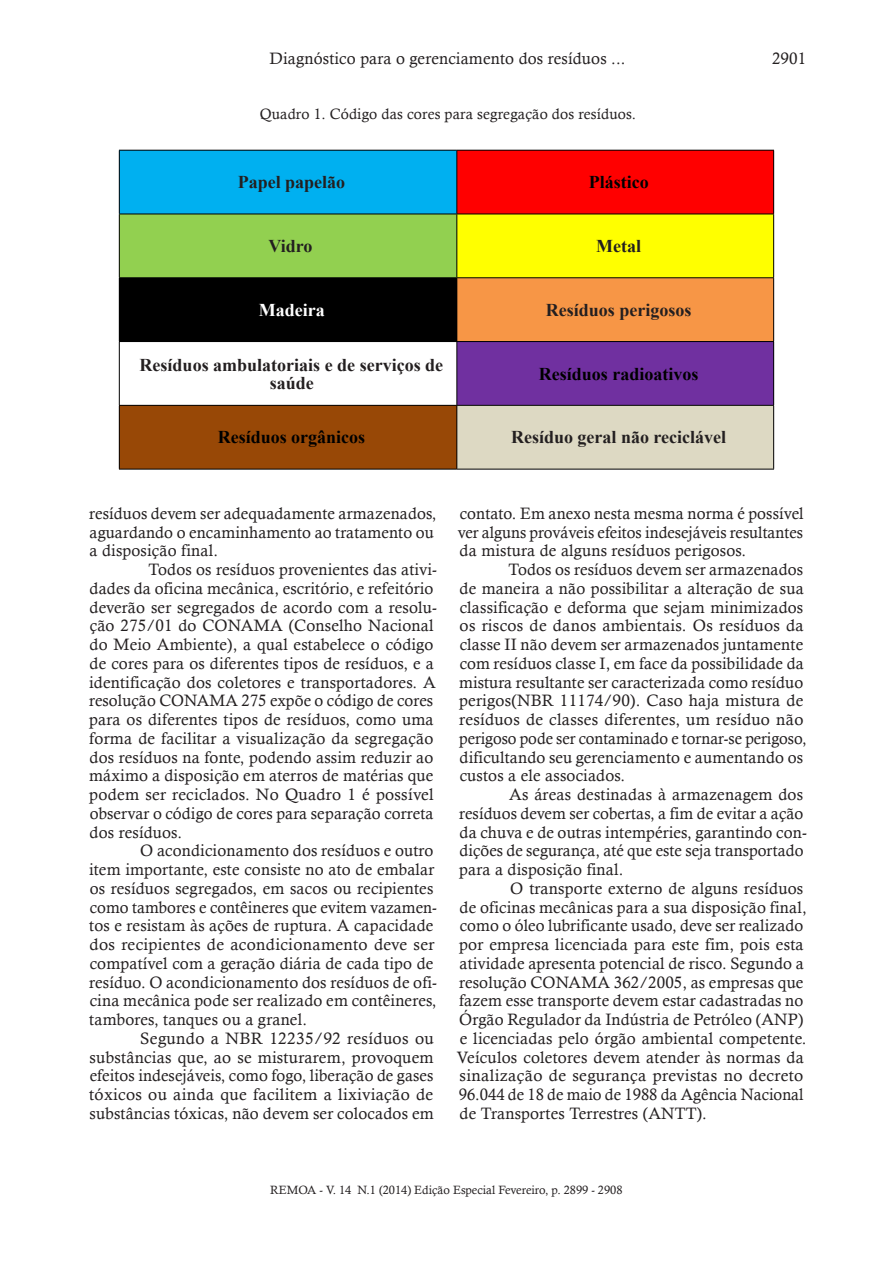
<style>
.page{position:relative;width:893px;height:1263px;background:#fff}
.page>*{position:absolute;margin:0;border:0;box-sizing:border-box;transform-origin:0 0}
.t1{font:700 18px/18px "Times New Roman";color:#231f20;text-align:center}
.t2{font:700 18px "Times New Roman";color:#000}
.t3{font:700 18px "Times New Roman";color:#fff}
.texto_Corrido{font:16.5px/18.8px "Calisto";letter-spacing:.01em;color:#231f20}
.Pag_direita_autores{font:16.5px "Calisto";color:#231f20}
.Tabelas{font:15px "Calisto";letter-spacing:.01em;color:#231f20}
.t4{font:12px "Calisto";color:#231f20}
</style>
<div class="page">
<div style="left:119px;top:150px;width:338px;height:64px;background:#00b0f0"></div>
<div style="left:457px;top:150px;width:317px;height:64px;background:#f00"></div>
<div style="left:119px;top:214px;width:338px;height:64px;background:#92d050"></div>
<div style="left:457px;top:214px;width:317px;height:64px;background:#ff0"></div>
<div style="left:119px;top:278px;width:338px;height:64px;background:#000"></div>
<div style="left:457px;top:278px;width:317px;height:64px;background:#f79646"></div>
<div style="left:457px;top:342px;width:317px;height:63px;background:#7030a0"></div>
<div style="left:119px;top:405px;width:338px;height:64px;background:#984806"></div>
<div style="left:457px;top:405px;width:317px;height:64px;background:#ddd9c3"></div>
<hr style="left:119px;top:150px;width:338px;height:1px;background:#000001">
<hr style="left:457px;top:150px;width:317px;height:1px;background:#000001">
<hr style="left:119px;top:214px;width:338px;height:1px;background:#000001">
<hr style="left:457px;top:214px;width:317px;height:1px;background:#000001">
<hr style="left:119px;top:277px;width:338px;height:1px;background:#000001">
<hr style="left:457px;top:277px;width:317px;height:1px;background:#000001">
<hr style="left:457px;top:341px;width:317px;height:1px;background:#000001">
<hr style="left:119px;top:405px;width:338px;height:1px;background:#000001">
<hr style="left:457px;top:405px;width:317px;height:1px;background:#000001">
<hr style="left:119px;top:469px;width:338px;height:1px;background:#000001">
<hr style="left:457px;top:469px;width:317px;height:1px;background:#000001">
<hr style="left:119px;top:151px;width:1px;height:63px;background:#000001">
<hr style="left:119px;top:214px;width:1px;height:63px;background:#000001">
<hr style="left:119px;top:342px;width:1px;height:63px;background:#000001">
<hr style="left:119px;top:406px;width:1px;height:63px;background:#000001">
<hr style="left:456px;top:151px;width:1px;height:63px;background:#000001">
<hr style="left:773px;top:151px;width:1px;height:63px;background:#000001">
<hr style="left:456px;top:214px;width:1px;height:63px;background:#000001">
<hr style="left:773px;top:214px;width:1px;height:63px;background:#000001">
<hr style="left:773px;top:278px;width:1px;height:63px;background:#000001">
<hr style="left:456px;top:342px;width:1px;height:63px;background:#000001">
<hr style="left:773px;top:342px;width:1px;height:63px;background:#000001">
<hr style="left:456px;top:406px;width:1px;height:63px;background:#000001">
<hr style="left:773px;top:406px;width:1px;height:63px;background:#000001">
<p class="texto_Corrido" style="left:270px;top:49px;width:357px">Diagnóstico para o gerenciamento dos resíduos ...</p>
<p class="Pag_direita_autores" style="left:772px;top:49px;width:36px">2901</p>
<p class="Tabelas" style="left:260px;top:105px;width:378px">Quadro 1. Código das cores para segregação dos resíduos.</p>
<p class="t1" style="left:238px;top:172px;width:109px">Papel papelão</p>
<p class="t2" style="left:589px;top:169px;width:61px">Plástico</p>
<p class="t1" style="left:268px;top:236px;width:46px">Vidro</p>
<p class="t1" style="left:596px;top:236px;width:46px">Metal</p>
<p class="t3" style="left:259px;top:297px;width:67px">Madeira</p>
<p class="t1" style="left:546px;top:300px;width:147px">Resíduos perigosos</p>
<p class="t1" style="left:140px;top:355px;width:305px">Resíduos ambulatoriais e de serviços de saúde</p>
<p class="t2" style="left:539px;top:360px;width:161px">Resíduos radioativos</p>
<p class="t2" style="left:218px;top:424px;width:149px">Resíduos orgânicos</p>
<p class="t1" style="left:511px;top:428px;width:217px">Resíduo geral não reciclável</p>
<p class="texto_Corrido" style="left:89px;top:504px;width:349px">resíduos devem ser adequadamente armazenados, aguardando o encaminhamento ao tratamento ou a disposição final.</p>
<p class="texto_Corrido" style="left:89px;top:560px;width:350px;text-indent:60px">Todos os resíduos provenientes das ativi&shy;dades da oficina mecânica, escritório, e refeitório deverão ser segregados de acordo com a resolu&shy;ção 275/01 do CONAMA (Conselho Nacional do Meio Ambiente), a qual estabelece o código de cores para os diferentes tipos de resíduos, e a identificação dos coletores e transportadores. A resolução CONAMA 275 expõe o código de cores para os diferentes tipos de resíduos, como uma forma de facilitar a visualização da segregação dos resíduos na fonte, podendo assim reduzir ao máximo a disposição em aterros de matérias que podem ser reciclados. No Quadro 1 é possível observar o código de cores para separação correta dos resíduos.</p>
<p class="texto_Corrido" style="left:89px;top:841px;width:350px;text-indent:51px">O acondicionamento dos resíduos e outro item importante, este consiste no ato de embalar os resíduos segregados, em sacos ou recipientes como tambores e contêineres que evitem vazamen&shy;tos e resistam às ações de ruptura. A capacidade dos recipientes de acondicionamento deve ser compatível com a geração diária de cada tipo de resíduo. O acondicionamento dos resíduos de ofi&shy;cina mecânica pode ser realizado em contêineres, tambores, tanques ou a granel.</p>
<p class="texto_Corrido" style="left:89px;top:1029px;width:346px;text-align:justify;text-indent:51px">Segundo a NBR 12235/92 resíduos ou substâncias que, ao se misturarem, provoquem efeitos indesejáveis, como fogo, liberação de gases tóxicos ou ainda que facilitem a lixiviação de substâncias tóxicas, não devem ser colocados em</p>
<p class="texto_Corrido" style="left:458px;top:504px;width:347px;text-align:justify">contato. Em anexo nesta mesma norma é possível ver alguns prováveis efeitos indesejáveis resultantes da mistura de alguns resíduos perigosos.</p>
<p class="texto_Corrido" style="left:459px;top:560px;width:349px;text-indent:49px">Todos os resíduos devem ser armazenados de maneira a não possibilitar a alteração de sua classificação e deforma que sejam minimizados os riscos de danos ambientais. Os resíduos da classe II não devem ser armazenados juntamente com resíduos classe I, em face da possibilidade da mistura resultante ser caracterizada como resíduo perigos(NBR 11174/90). Caso haja mistura de resíduos de classes diferentes, um resíduo não perigoso pode ser contaminado e tornar-se perigoso, dificultando seu gerenciamento e aumentando os custos a ele associados.</p>
<p class="texto_Corrido" style="left:459px;top:785px;width:349px;text-indent:50px">As áreas destinadas à armazenagem dos resíduos devem ser cobertas, a fim de evitar a ação da chuva e de outras intempéries, garantindo con&shy;dições de segurança, até que este seja transportado para a disposição final.</p>
<p class="texto_Corrido" style="left:457px;top:879px;width:351px;text-indent:53px">O transporte externo de alguns resíduos de oficinas mecânicas para a sua disposição final, como o óleo lubrificante usado, deve ser realizado por empresa licenciada para este fim, pois esta atividade apresenta potencial de risco. Segundo a resolução CONAMA 362/2005, as empresas que fazem esse transporte devem estar cadastradas no Órgão Regulador da Indústria de Petróleo (ANP) e licenciadas pelo órgão ambiental competente.<br>Veículos coletores devem atender às normas da sinalização de segurança previstas no decreto 96.044 de 18 de maio de 1988 da Agência Nacional de Transportes Terrestres (ANTT).</p>
<p class="t4" style="left:270px;top:1183px;width:354px">REMOA - V. 14 N.1 (2014) Edição Especial Fevereiro, p. 2899 - 2908</p>
</div>
